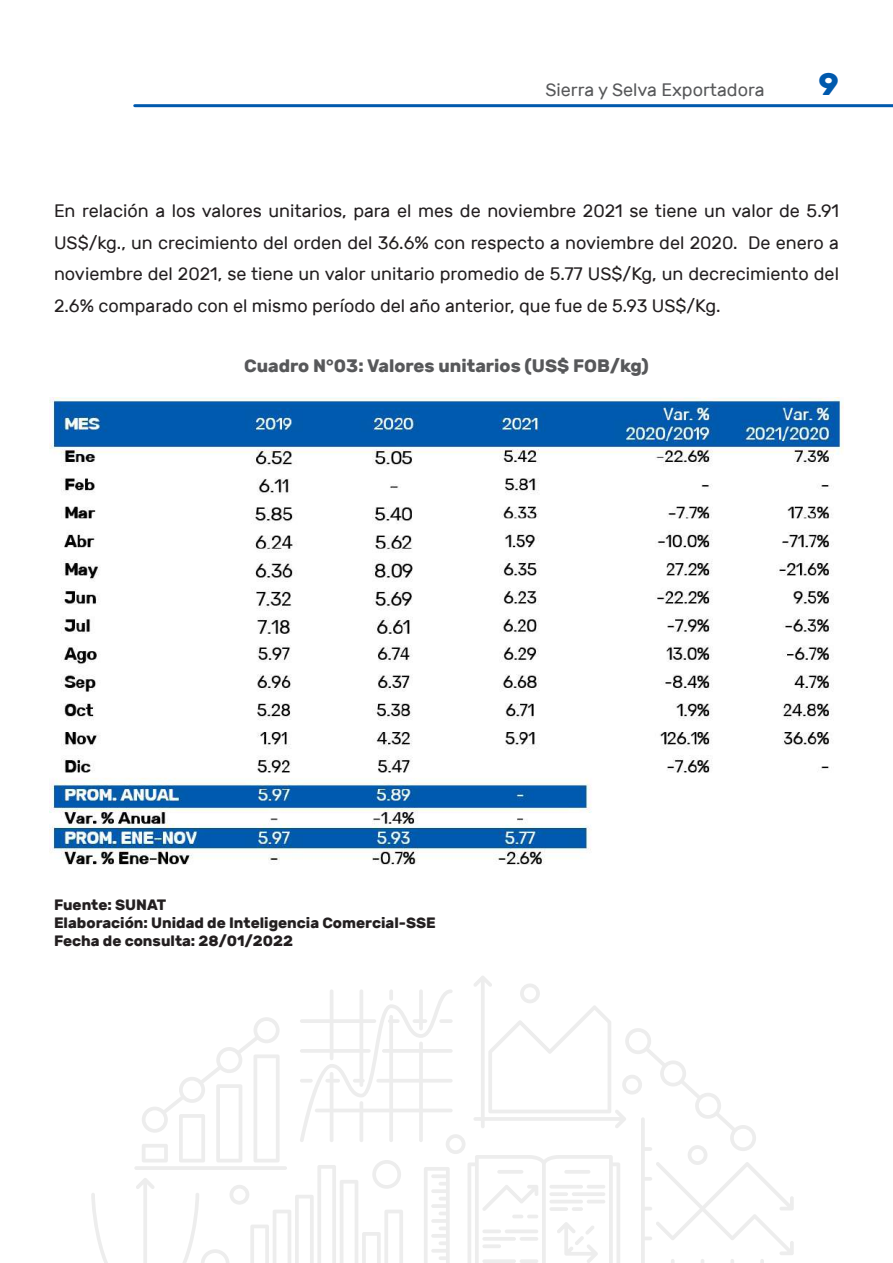
<style>
.page{position:relative;width:893px;height:1263px;background:#fff}
.page>*{position:absolute;margin:0;border:0;box-sizing:border-box;transform-origin:0 0}
.t1{font:700 31.5px "Rubik";color:#0059ad}
.t2{font:18px/31.5px "Rubik";color:#231f20;text-align:justify}
.t3{font:700 18px "Rubik";color:#57585a}
.t4{font:18px "Rubik";color:#57585a}
.t5{font:700 15px/18px "Rubik";color:#231f20}
</style>
<div class="page">
<hr style="left:135px;top:104px;width:758px;height:3px;background:#0059ad">
<svg style="left:91px;top:976px;width:703px;height:287px"></svg>
<img style="left:50px;top:398px;width:793px;height:467px">
<p class="t4" style="left:545px;top:79px;width:221px">Sierra y Selva Exportadora</p>
<h1 class="t1" style="left:819px;top:66px;width:22px">9</h1>
<p class="t2" style="left:54px;top:196px;width:786px">En relación a los valores unitarios, para el mes de noviembre 2021 se tiene un valor de 5.91<br>US$/kg., un crecimiento del orden del 36.6% con respecto a noviembre del 2020. De enero a noviembre del 2021, se tiene un valor unitario promedio de 5.77 US$/Kg, un decrecimiento del 2.6% comparado con el mismo período del año anterior, que fue de 5.93 US$/Kg.</p>
<p class="t3" style="left:244px;top:355px;width:406px">Cuadro N°03: Valores unitarios (US$ FOB/kg)</p>
<p class="t5" style="left:54px;top:896px;width:383px">Fuente: SUNAT<br>Elaboración: Unidad de Inteligencia Comercial-SSE<br>Fecha de consulta: 28/01/2022</p>
</div>
